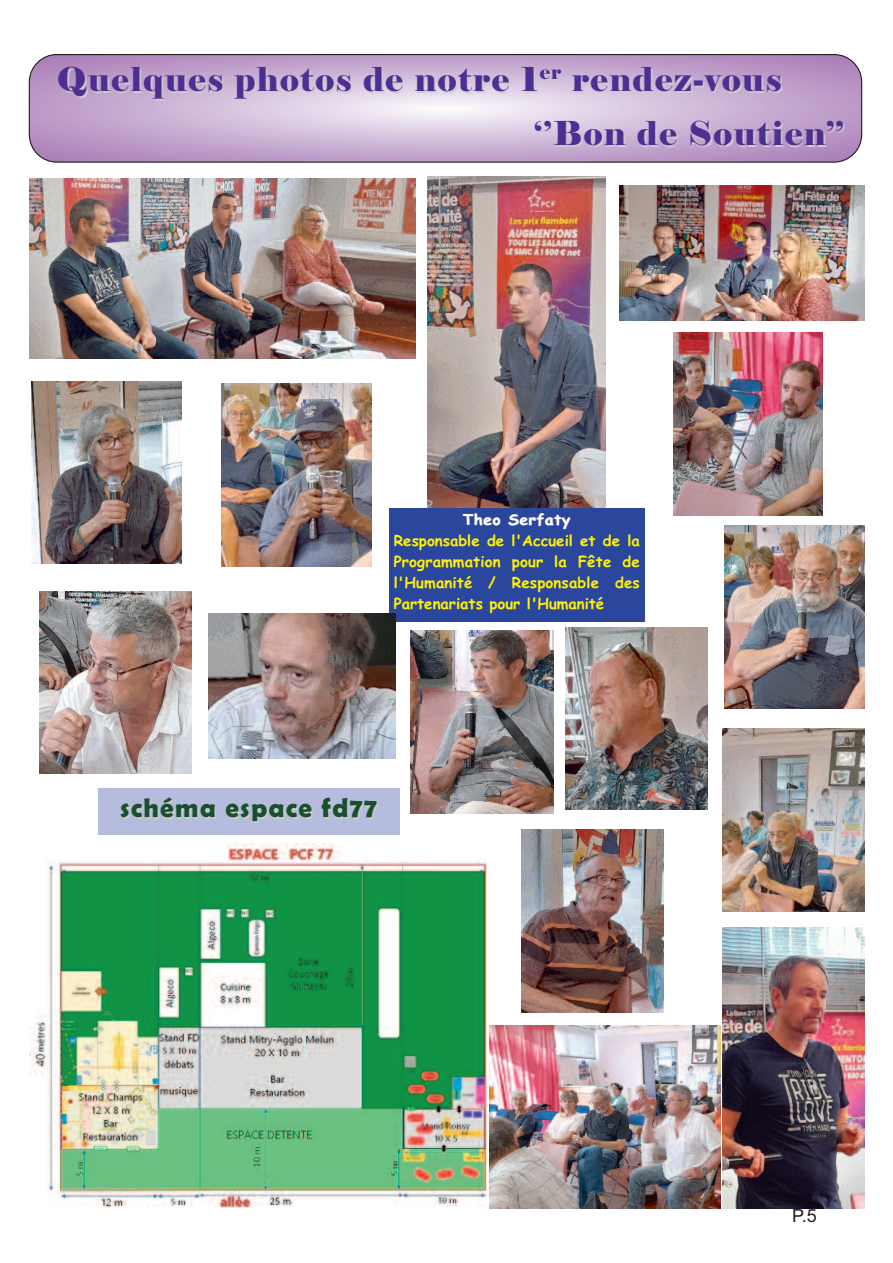
<style>
.page{position:relative;width:893px;height:1263px;background:#fff}
.page>*{position:absolute;margin:0;border:0;box-sizing:border-box;transform-origin:0 0}
.t1{font:33px/54px "Elephant";letter-spacing:.05em;color:#4e2e92}
.t2{font:700 27px "Berlin Sans FB Demi";letter-spacing:.05em;color:#184f2e}
.t3{font:18px "Arial";color:#231f20}
.t4{font:700 15px/21px "Comic Sans MS";color:#fff101;text-align:justify}
.t5{font:700 15px "Comic Sans MS";letter-spacing:.05em;color:#fff}
</style>
<div class="page">
<svg style="left:29px;top:54px;width:833px;height:109px;background:#c6adcf"></svg>
<img style="left:619px;top:185px;width:245px;height:135px">
<img style="left:30px;top:179px;width:385px;height:180px">
<img style="left:427px;top:176px;width:178px;height:332px">
<img style="left:32px;top:381px;width:150px;height:183px">
<div style="left:389px;top:508px;width:255px;height:114px;background:#2a469d"></div>
<img style="left:222px;top:384px;width:150px;height:183px">
<img style="left:489px;top:1025px;width:231px;height:184px">
<img style="left:674px;top:333px;width:148px;height:183px">
<img style="left:725px;top:526px;width:139px;height:182px">
<img style="left:40px;top:591px;width:151px;height:183px">
<img style="left:208px;top:613px;width:187px;height:145px">
<img style="left:411px;top:630px;width:142px;height:183px">
<img style="left:566px;top:627px;width:142px;height:183px">
<img style="left:723px;top:729px;width:141px;height:183px">
<img style="left:723px;top:927px;width:141px;height:282px">
<img style="left:521px;top:829px;width:142px;height:183px">
<img style="left:30px;top:843px;width:456px;height:365px">
<div style="left:99px;top:788px;width:301px;height:47px;background:#b5bcdd"></div>
<h1 class="t1" style="left:534px;top:53px;width:310px;text-indent:-477px">Quelques photos de notre 1<sup>er</sup> rendez-vous ‘’Bon de Soutien’’</h1>
<p class="t5" style="left:463px;top:511px;width:109px">Theo Serfaty</p>
<p class="t4" style="left:394px;top:530px;width:248px">Responsable de l'Accueil et de la Programmation pour la Fête de l'Humanité / Responsable des Partenariats pour l'Humanité</p>
<h2 class="t2" style="left:120px;top:792px;width:258px">schéma espace fd77</h2>
<p class="t3" style="left:792px;top:1205px;width:26px">P.5</p>
</div>
